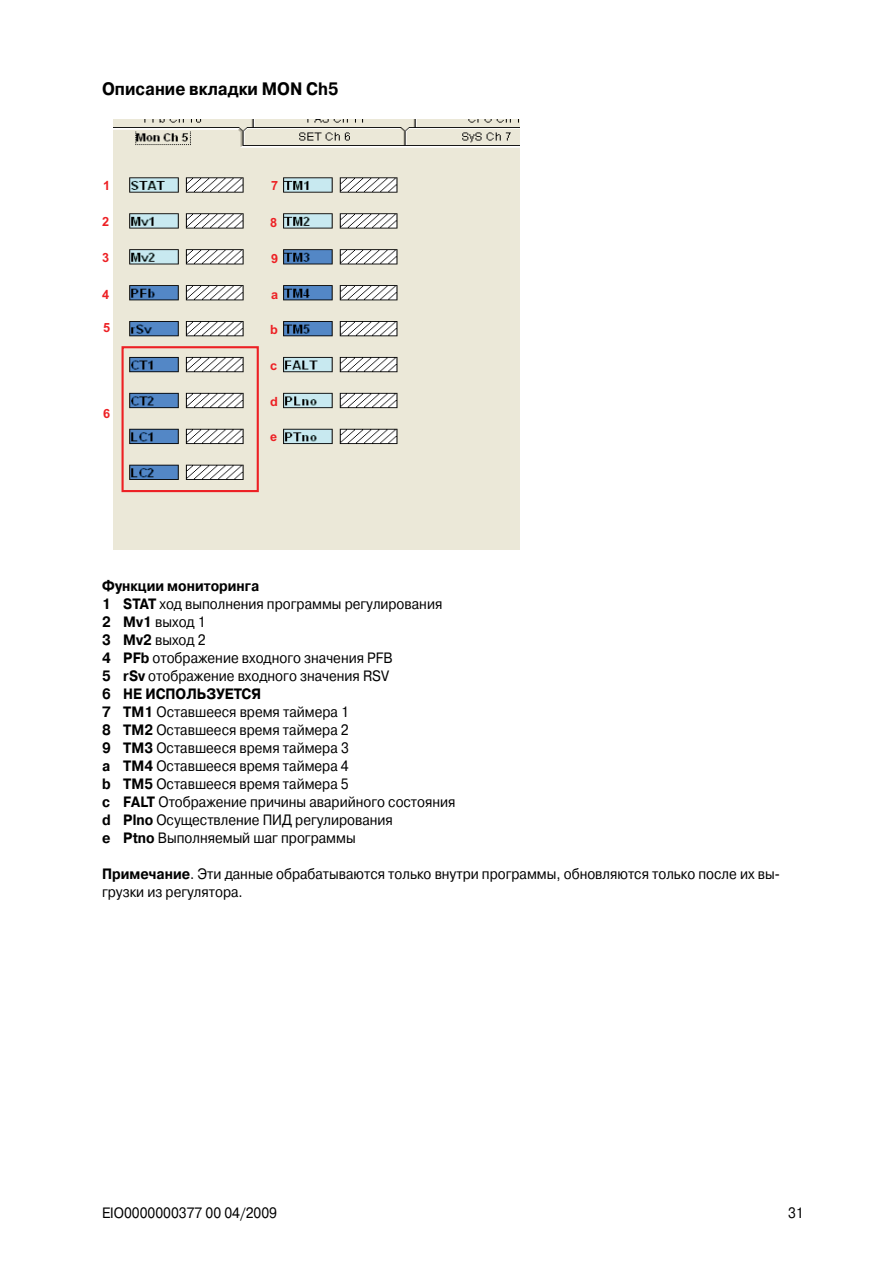
<style>
.page{position:relative;width:893px;height:1263px;background:#fff}
.page>*{position:absolute;margin:0;border:0;box-sizing:border-box;transform-origin:0 0}
.t1{font:700 18px "Pragmatica C";color:#000;scale:.9 1}
.t2{font:15px/18px "Pragmatica C";color:#000;scale:.9 1}
.t3{font:700 12.75px "Arial";color:#ed2024}
.s1{font-weight:700}
</style>
<div class="page">
<img style="left:113px;top:119px;width:406px;height:430px">
<div style="left:122px;top:346px;width:137px;height:146px;border:2px solid #ed2024"></div>
<p class="t1" style="left:102px;top:79px;width:264px">Описание вкладки MON Ch5</p>
<p class="t3" style="left:103px;top:177px;width:9px">1</p>
<p class="t3" style="left:271px;top:177px;width:9px">7</p>
<p class="t3" style="left:102px;top:213px;width:9px">2</p>
<p class="t3" style="left:102px;top:249px;width:9px">3</p>
<p class="t3" style="left:102px;top:286px;width:9px">4</p>
<p class="t3" style="left:103px;top:319px;width:9px">5</p>
<p class="t3" style="left:270px;top:214px;width:9px">8</p>
<p class="t3" style="left:271px;top:250px;width:9px">9</p>
<p class="t3" style="left:271px;top:286px;width:9px">a</p>
<p class="t3" style="left:270px;top:321px;width:9px">b</p>
<p class="t3" style="left:270px;top:357px;width:9px">c</p>
<p class="t3" style="left:103px;top:405px;width:9px">6</p>
<p class="t3" style="left:270px;top:393px;width:9px">d</p>
<p class="t3" style="left:270px;top:428px;width:9px">e</p>
<p class="t2" style="left:102px;top:577px;width:394px"><span class="s1">Функции мониторинга<br>1 STAT</span> ход выполнения программы регулирования<br><span class="s1">2 Mv1</span> выход 1<br><span class="s1">3 Mv2</span> выход 2<br><span class="s1">4 PFb</span> отображение входного значения PFB<br><span class="s1">5 rSv</span> отображение входного значения RSV<br><span class="s1">6 НЕ ИСПОЛЬЗУЕТСЯ<br>7 TM1</span> Оставшееся время таймера 1<br><span class="s1">8 TM2</span> Оставшееся время таймера 2<br><span class="s1">9 TM3</span> Оставшееся время таймера 3<br><span class="s1">a TM4</span> Оставшееся время таймера 4<br><span class="s1">b TM5</span> Оставшееся время таймера 5<br><span class="s1">с FALT</span> Отображение причины аварийного состояния <span class="s1">d Plno</span> Осуществление ПИД регулирования<br><span class="s1">e Ptno</span> Выполняемый шаг программы</p>
<p class="t2" style="left:102px;top:865px;width:755px"><span class="s1">Примечание</span>. Эти данные обрабатываются только внутри программы, обновляются только после их вы&shy;грузки из регулятора.</p>
<p class="t2" style="left:102px;top:1204px;width:196px">EIO0000000377 00 04/2009</p>
<p class="t2" style="left:788px;top:1204px;width:19px">31</p>
</div>
